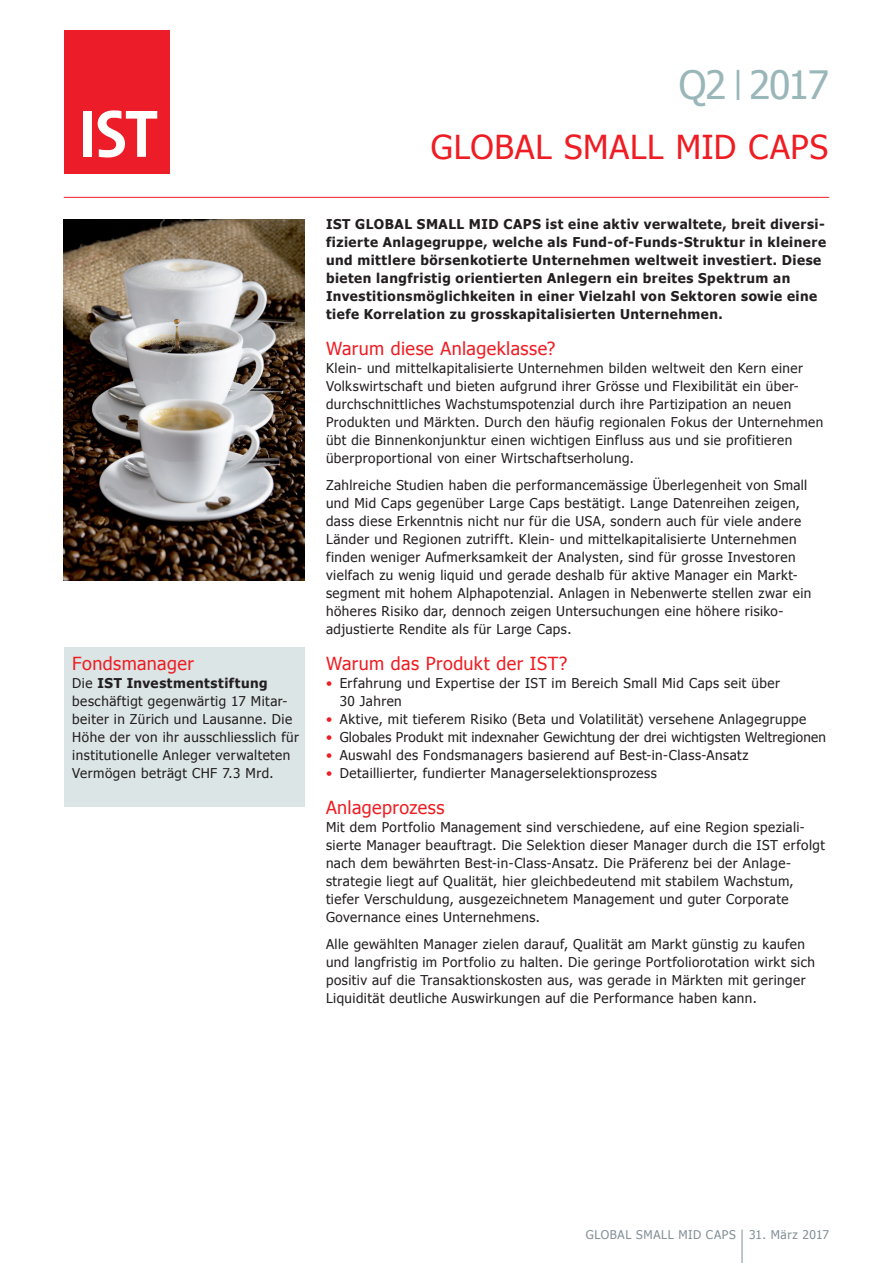
<style>
.page{position:relative;width:893px;height:1263px;background:#fff}
.page>*{position:absolute;margin:0;border:0;box-sizing:border-box;transform-origin:0 0}
.t1{font:39px "Tahoma";letter-spacing:-.035em;color:#99b6b8}
.t2{font:33px "Tahoma";letter-spacing:.025em;color:#ee1d23}
.t3{font:18px "Tahoma";letter-spacing:.025em;color:#ee1d23}
.t4{font:13.5px/18px "Tahoma";letter-spacing:.035em;color:#231f20}
.t5{font:700 13.5px/18px "Tahoma";letter-spacing:.035em;color:#231f20}
.t6{font:13.5px "Tahoma";letter-spacing:.015em;color:#231f20}
.t7{font:12px "Tahoma";letter-spacing:.05em;color:#828f96}
.s1{font-weight:700}
.s2{font-size:31.5px}
.s3{color:#ee1d23}
</style>
<div class="page">
<hr style="left:742px;top:1229px;width:1px;height:34px;background:#828f96">
<hr style="left:64px;top:197px;width:765px;height:1px;background:#ee1d23">
<div style="left:65px;top:31px;width:105px;height:143px;background:#ed1c29"></div>
<div style="left:83px;top:111px;width:9px;height:46px;background:#fff"></div>
<svg style="left:98px;top:110px;width:59px;height:47px"></svg>
<div style="left:64px;top:647px;width:241px;height:160px;background:#dce5e6"></div>
<img style="left:64px;top:219px;width:241px;height:362px">
<h3 class="t3" style="left:72px;top:651px;width:123px">Fondsmanager</h3>
<p class="t4" style="left:72px;top:673px;width:228px">Die <span class="s1">IST Investmentstiftung </span>beschäftigt gegenwärtig 17 Mitar&shy;beiter in Zürich und Lausanne. Die Höhe der von ihr ausschliesslich für institutionelle Anleger verwalteten Vermögen beträgt CHF 7.3 Mrd.</p>
<h1 class="t1" style="left:679px;top:59px;width:152px">Q2 <span class="s2">|</span> 2017</h1>
<h2 class="t2" style="left:431px;top:125px;width:399px">GLOBAL SMALL MID CAPS</h2>
<p class="t5" style="left:326px;top:215px;width:501px">IST GLOBAL SMALL MID CAPS ist eine aktiv verwaltete, breit diversi&shy;fizierte Anlagegruppe, welche als Fund-of-Funds-Struktur in kleinere und mittlere börsenkotierte Unternehmen weltweit investiert. Diese bieten langfristig orientierten Anlegern ein breites Spektrum an Investitionsmöglichkeiten in einer Vielzahl von Sektoren sowie eine tiefe Korrelation zu grosskapitalisierten Unternehmen.</p>
<h3 class="t3" style="left:326px;top:337px;width:231px">Warum diese Anlageklasse?</h3>
<p class="t4" style="left:326px;top:359px;width:499px">Klein- und mittelkapitalisierte Unternehmen bilden weltweit den Kern einer Volkswirtschaft und bieten aufgrund ihrer Grösse und Flexibilität ein über&shy;durchschnittliches Wachstumspotenzial durch ihre Partizipation an neuen Produkten und Märkten. Durch den häufig regionalen Fokus der Unternehmen übt die Binnenkonjunktur einen wichtigen Einfluss aus und sie profitieren überproportional von einer Wirtschaftserholung.</p>
<p class="t4" style="left:326px;top:476px;width:487px">Zahlreiche Studien haben die performancemässige Überlegenheit von Small und Mid Caps gegenüber Large Caps bestätigt. Lange Datenreihen zeigen, dass diese Erkenntnis nicht nur für die USA, sondern auch für viele andere Länder und Regionen zutrifft. Klein- und mittelkapitalisierte Unternehmen finden weniger Aufmerksamkeit der Analysten, sind für grosse Investoren vielfach zu wenig liquid und gerade deshalb für aktive Manager ein Markt&shy;segment mit hohem Alphapotenzial. Anlagen in Nebenwerte stellen zwar ein höheres Risiko dar, dennoch zeigen Untersuchungen eine höhere risiko&shy;adjustierte Rendite als für Large Caps.</p>
<h3 class="t3" style="left:326px;top:652px;width:243px">Warum das Produkt der IST?</h3>
<p class="t4" style="left:340px;top:674px;width:442px;text-indent:-14px"><span class="s3">•</span> Erfahrung und Expertise der IST im Bereich Small Mid Caps seit über<br>30 Jahren</p>
<p class="t4" style="left:326px;top:710px;width:482px"><span class="s3">•</span> Aktive, mit tieferem Risiko (Beta und Volatilität) versehene Anlagegruppe</p>
<p class="t6" style="left:326px;top:728px;width:501px"><span class="s3">•</span> Globales Produkt mit indexnaher Gewichtung der drei wichtigsten Weltregionen</p>
<p class="t4" style="left:326px;top:746px;width:424px"><span class="s3">•</span> Auswahl des Fondsmanagers basierend auf Best-in-Class-Ansatz</p>
<p class="t4" style="left:326px;top:764px;width:332px"><span class="s3">•</span> Detaillierter, fundierter Managerselektionsprozess</p>
<h3 class="t3" style="left:326px;top:796px;width:120px">Anlageprozess</h3>
<p class="t4" style="left:326px;top:818px;width:500px">Mit dem Portfolio Management sind verschiedene, auf eine Region speziali&shy;sierte Manager beauftragt. Die Selektion dieser Manager durch die IST erfolgt nach dem bewährten Best-in-Class-Ansatz. Die Präferenz bei der Anlage&shy;strategie liegt auf Qualität, hier gleichbedeutend mit stabilem Wachstum, tiefer Verschuldung, ausgezeichnetem Management und guter Corporate Governance eines Unternehmens.</p>
<p class="t4" style="left:326px;top:935px;width:491px">Alle gewählten Manager zielen darauf, Qualität am Markt günstig zu kaufen und langfristig im Portfolio zu halten. Die geringe Portfoliorotation wirkt sich positiv auf die Transaktionskosten aus, was gerade in Märkten mit geringer Liquidität deutliche Auswirkungen auf die Performance haben kann.</p>
<p class="t7" style="left:586px;top:1227px;width:245px">GLOBAL SMALL MID CAPS 31. März 2017</p>
</div>
